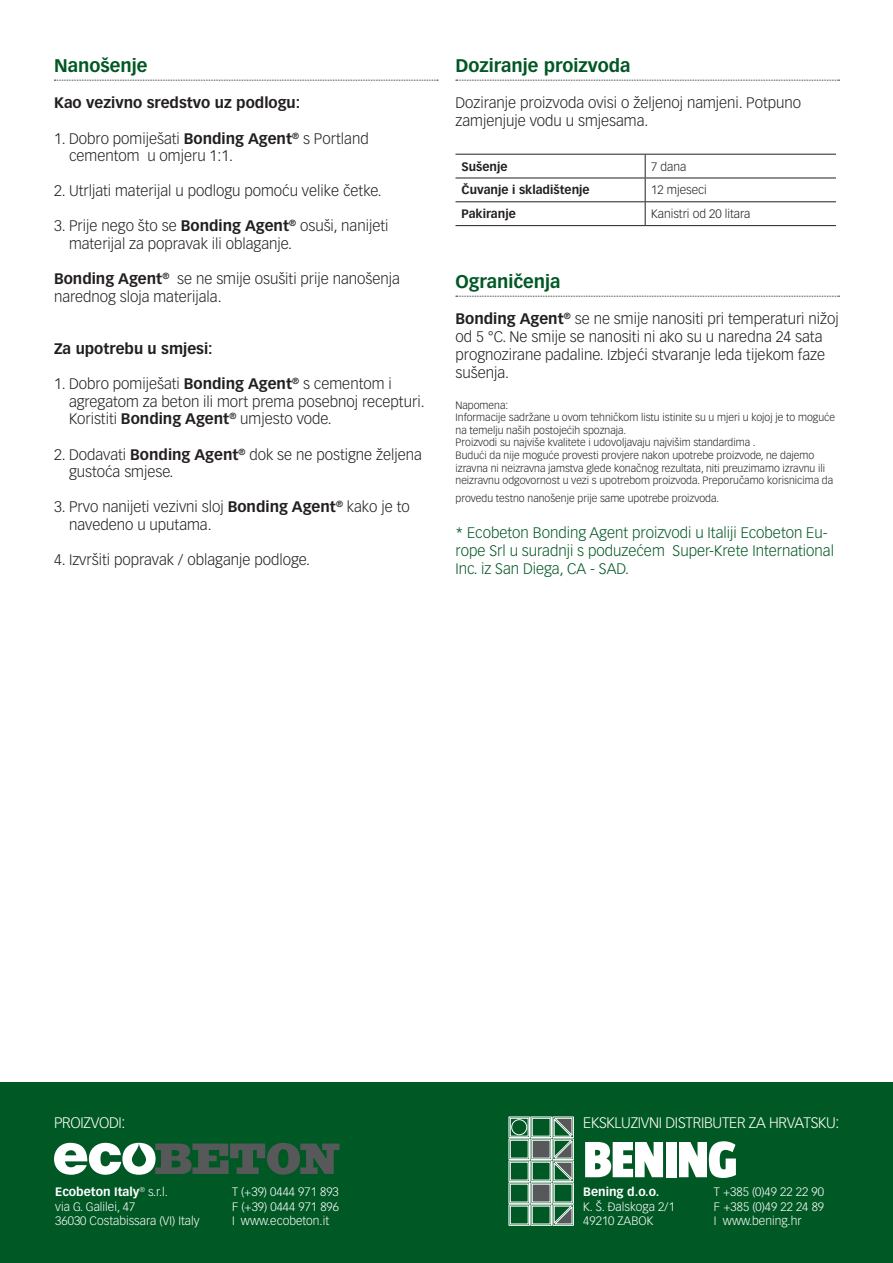
<style>
.page{position:relative;width:893px;height:1263px;background:#fff}
.page>*{position:absolute;margin:0;border:0;box-sizing:border-box;transform-origin:0 0}
.t1{font:52.2px "Haba 1";letter-spacing:-.02em;color:#fff}
.t2{font:700 18px "Vectora";color:#005824}
.t3{font:300 15px/17.5px "Vectora";color:#231f20}
.t4{font:300 15px/18px "Vectora";color:#005824}
.t5{font:700 15px "Vectora";color:#231f20}
.t6{font:300 15px "Vectora";letter-spacing:-.02em;color:#fff}
.t7{font:300 12px/14.4px "Vectora";color:#fff}
.t8{font:700 12px "Vectora";color:#231f20}
.t9{font:300 12px "Vectora";color:#231f20}
.t10{font:700 12px "Vectora";color:#fff}
.t11{font:300 10.5px/12.6px "Vectora";color:#231f20}
.s1{font-weight:700}
</style>
<div class="page">
<hr style="left:455px;top:154px;width:190px;height:1px;background:#231f20">
<hr style="left:645px;top:154px;width:191px;height:1px;background:#231f20">
<hr style="left:455px;top:178px;width:190px;height:1px;background:#231f20">
<hr style="left:645px;top:178px;width:191px;height:1px;background:#231f20">
<hr style="left:455px;top:201px;width:190px;height:1px;background:#231f20">
<hr style="left:645px;top:201px;width:191px;height:1px;background:#231f20">
<svg style="left:645px;top:155px;width:1px;height:70px"></svg>
<hr style="left:455px;top:225px;width:190px;height:1px;background:#231f20">
<hr style="left:645px;top:225px;width:191px;height:1px;background:#231f20">
<svg style="left:54px;top:80px;width:384px;height:1px"></svg>
<svg style="left:456px;top:80px;width:384px;height:1px"></svg>
<svg style="left:456px;top:296px;width:384px;height:1px"></svg>
<div style="left:0;top:1083px;width:893px;height:180px;background:#005824"></div>
<svg style="left:54px;top:1143px;width:285px;height:32px"></svg>
<svg style="left:508px;top:1116px;width:66px;height:110px"></svg>
<p class="t2" style="left:54px;top:55px;width:95px">Nanošenje</p>
<p class="t5" style="left:54px;top:94px;width:248px">Kao vezivno sredstvo uz podlogu:</p>
<p class="t3" style="left:69px;top:130px;width:301px;text-indent:-15px">1. Dobro pomiješati <span class="s1">Bonding Agent</span><sup>®</sup> s Portland cementom u omjeru 1:1.</p>
<p class="t3" style="left:54px;top:182px;width:329px">2. Utrljati materijal u podlogu pomoću velike četke.</p>
<p class="t3" style="left:69px;top:217px;width:321px;text-indent:-15px">3. Prije nego što se <span class="s1">Bonding Agent</span><sup>®</sup> osuši, nanijeti materijal za popravak ili oblaganje.</p>
<p class="t3" style="left:54px;top:270px;width:348px"><span class="s1">Bonding Agent</span><sup>®</sup> se ne smije osušiti prije nanošenja narednog sloja materijala.</p>
<p class="t5" style="left:54px;top:340px;width:160px">Za upotrebu u smjesi:</p>
<p class="t3" style="left:69px;top:375px;width:357px;text-indent:-15px">1. Dobro pomiješati <span class="s1">Bonding Agent</span><sup>®</sup> s cementom i agregatom za beton ili mort prema posebnoj recepturi.<br>Koristiti <span class="s1">Bonding Agent</span><sup>®</sup> umjesto vode.</p>
<p class="t3" style="left:69px;top:446px;width:355px;text-indent:-15px">2. Dodavati <span class="s1">Bonding Agent</span><sup>®</sup> dok se ne postigne željena gustoća smjese.</p>
<p class="t3" style="left:69px;top:498px;width:342px;text-indent:-15px">3. Prvo nanijeti vezivni sloj <span class="s1">Bonding Agent</span><sup>®</sup> kako je to navedeno u uputama.</p>
<p class="t3" style="left:54px;top:551px;width:258px">4. Izvršiti popravak / oblaganje podloge.</p>
<p class="t2" style="left:455px;top:55px;width:177px">Doziranje proizvoda</p>
<p class="t3" style="left:455px;top:94px;width:347px;line-height:18px">Doziranje proizvoda ovisi o željenoj namjeni. Potpuno zamjenjuje vodu u smjesama.</p>
<p class="t8" style="left:461px;top:159px;width:47px">Sušenje</p>
<p class="t9" style="left:651px;top:159px;width:37px">7 dana</p>
<p class="t8" style="left:461px;top:183px;width:130px">Čuvanje i skladištenje</p>
<p class="t9" style="left:651px;top:183px;width:57px">12 mjeseci</p>
<p class="t8" style="left:461px;top:207px;width:56px">Pakiranje</p>
<p class="t9" style="left:651px;top:207px;width:101px">Kanistri od 20 litara</p>
<p class="t2" style="left:455px;top:271px;width:106px">Ograničenja</p>
<p class="t3" style="left:455px;top:310px;width:385px;line-height:18px"><span class="s1">Bonding Agent</span><sup>®</sup> se ne smije nanositi pri temperaturi nižoj od 5 °C. Ne smije se nanositi ni ako su u naredna 24 sata prognozirane padaline. Izbjeći stvaranje leda tijekom faze sušenja.</p>
<p class="t11" style="left:455px;top:399px;width:381px">Napomena:<br>Informacije sadržane u ovom tehničkom listu istinite su u mjeri u kojoj je to moguće na temelju naših postojećih spoznaja.<br>Proizvodi su najviše kvalitete i udovoljavaju najvišim standardima .<br>Budući da nije moguće provesti provjere nakon upotrebe proizvode, ne dajemo izravna ni neizravna jamstva glede konačnog rezultata, niti preuzimamo izravnu ili neizravnu odgovornost u vezi s upotrebom proizvoda. Preporučamo korisnicima da</p>
<p class="t11" style="left:455px;top:492px;width:265px">provedu testno nanošenje prije same upotrebe proizvoda.</p>
<p class="t4" style="left:455px;top:524px;width:380px">* Ecobeton Bonding Agent proizvodi u Italiji Ecobeton Eu&shy;rope Srl u suradnji s poduzećem Super-Krete International<br>Inc. iz San Diega, CA - SAD.</p>
<p class="t6" style="left:54px;top:1114px;width:73px">PROIZVODI:</p>
<p class="t7" style="left:55px;top:1185px;width:146px"><span class="s1">Ecobeton Italy</span><sup>®</sup> s.r.l.<br>via G. Galilei, 47<br>36030 Costabissara (VI) Italy</p>
<p class="t7" style="left:232px;top:1185px;width:109px;text-align:justify">T (+39) 0444 971 893<br>F (+39) 0444 971 896<br>I www.ecobeton.it</p>
<p class="t6" style="left:583px;top:1114px;width:258px">EKSKLUZIVNI DISTRIBUTER ZA HRVATSKU:</p>
<h1 class="t1" style="left:583px;top:1132px;width:156px">BENING</h1>
<p class="t10" style="left:583px;top:1185px;width:78px">Bening d.o.o.</p>
<p class="t7" style="left:583px;top:1199px;width:93px">K. Š. Đalskoga 2/1<br>49210 ZABOK</p>
<p class="t7" style="left:714px;top:1185px;width:112px;text-align:justify">T +385 (0)49 22 22 90<br>F +385 (0)49 22 24 89<br>I www.bening.hr</p>
</div>
